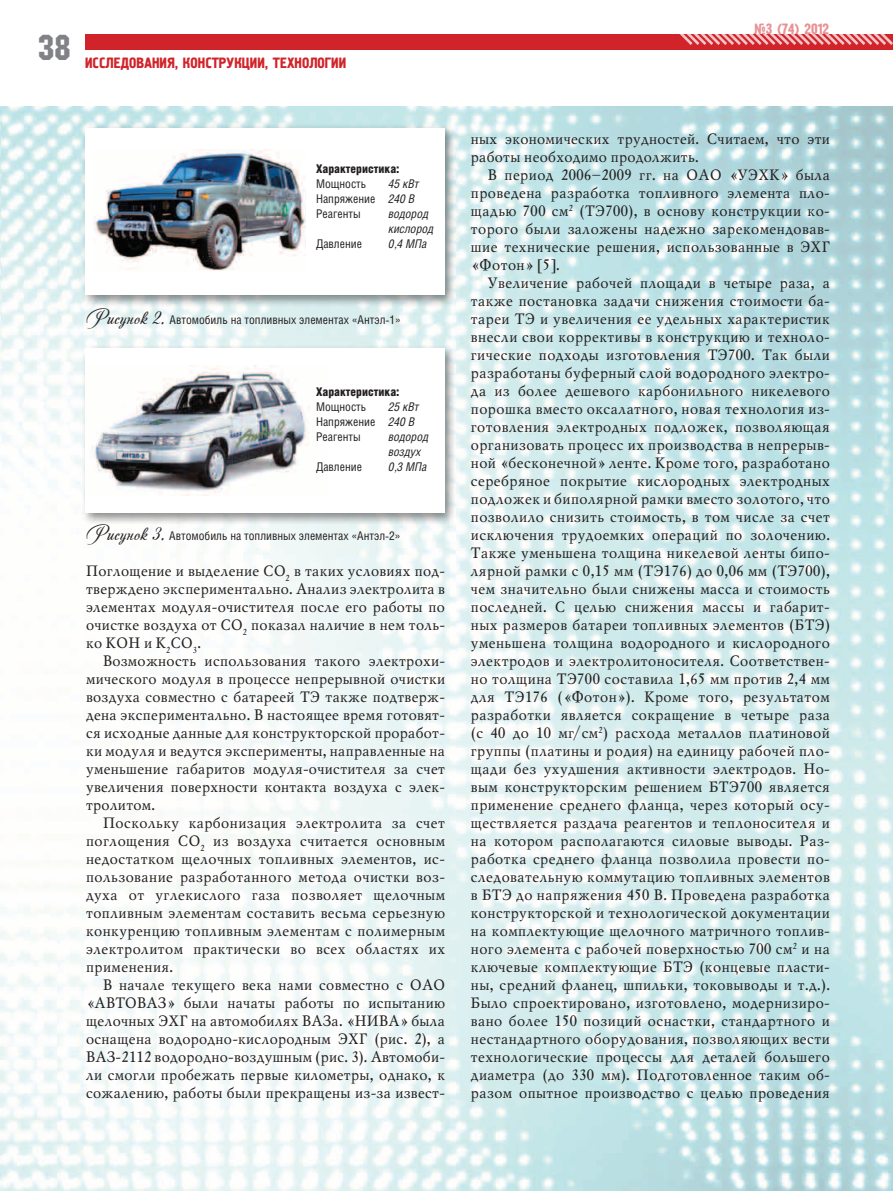
<style>
.page{position:relative;width:893px;height:1191px;background:#fff}
.page>*{position:absolute;margin:0;border:0;box-sizing:border-box;transform-origin:0 0}
.t1{font:36px "Machine C";color:#808285}
.t2{font:15px/18px "Mysl C";color:#231f20;text-align:justify}
.t3{font:15px "Pollock 1 C";letter-spacing:.07em;color:#d1232a}
.t4{font:15px "Pollock 1 C";color:#d1232a}
.t5{font:12px/15px "Helios Cond";color:#231f20}
.t6{font:italic 12px/15px "Helios Cond";color:#231f20}
.t7{font:900 12px "Helios Cond";color:#231f20}
.s1{font-style:italic}
.s2{font-family:"Andantinoscript";font-size:21px}
</style>
<div class="page">
<div style="left:85px;top:34px;width:808px;height:16px;background:#d1232a"></div>
<svg style="left:679px;top:34px;width:214px;height:11px"></svg>
<img style="left:0;top:106px;width:893px;height:1085px">
<div style="left:81px;top:344px;width:376px;height:181px;background:#231f20;opacity:.5"></div>
<div style="left:85px;top:348px;width:359px;height:164px;background:#fff"></div>
<img style="left:92px;top:366px;width:217px;height:129px">
<div style="left:81px;top:124px;width:376px;height:183px;background:#231f20;opacity:.5"></div>
<div style="left:85px;top:128px;width:359px;height:166px;background:#fff"></div>
<img style="left:94px;top:150px;width:212px;height:121px">
<h1 class="t1" style="left:38px;top:27px;width:34px">38</h1>
<p class="t3" style="left:85px;top:55px;width:255px">Исследования, конструкции , технологии</p>
<p class="t7" style="left:316px;top:161px;width:85px">Характеристика:</p>
<p class="t5" style="left:316px;top:175px;width:52px">Мощность</p>
<p class="t5" style="left:316px;top:175px;width:104px;text-indent:72px"><span class="s1">45 кВт<br></span>Напряжение <span class="s1">240 В<br></span>Реагенты</p>
<p class="t6" style="left:388px;top:205px;width:47px">водород кислород</p>
<p class="t5" style="left:316px;top:235px;width:47px">Давление</p>
<p class="t6" style="left:388px;top:235px;width:40px">0,4 МПа</p>
<p class="t5" style="left:85px;top:312px;width:317px"><span class="s2">Рисунок 2.</span> Автомобиль на топливных элементах «Антэл-1»</p>
<p class="t7" style="left:316px;top:385px;width:85px">Характеристика:</p>
<p class="t5" style="left:316px;top:399px;width:52px">Мощность</p>
<p class="t5" style="left:316px;top:399px;width:104px;text-indent:72px"><span class="s1">25 кВт<br></span>Напряжение <span class="s1">240 В<br></span>Реагенты</p>
<p class="t6" style="left:388px;top:429px;width:42px">водород воздух</p>
<p class="t5" style="left:316px;top:459px;width:47px">Давление</p>
<p class="t6" style="left:388px;top:459px;width:40px">0,3 МПа</p>
<p class="t5" style="left:85px;top:528px;width:317px"><span class="s2">Рисунок 3.</span> Автомобиль на топливных элементах «Антэл-2»</p>
<p class="t2" style="left:85px;top:562px;width:361px">Поглощение и выделение СО<sub>2</sub> в таких условиях под&shy;тверждено экспериментально. Анализ электролита в элементах модуля-очистителя после его работы по очистке воздуха от СО<sub>2</sub> показал наличие в нем толь&shy;ко КОН и К<sub>2</sub>СО<sub>3</sub>.</p>
<p class="t2" style="left:85px;top:652px;width:361px;text-indent:17px">Возможность использования такого электрохи&shy;мического модуля в процессе непрерывной очистки воздуха совместно с батареей ТЭ также подтверж&shy;дена экспериментально. В настоящее время готовят&shy;ся исходные данные для конструкторской проработ&shy;ки модуля и ведутся эксперименты, направленные на уменьшение габаритов модуля-очистителя за счет увеличения поверхности контакта воздуха с элек&shy;тролитом.</p>
<p class="t2" style="left:85px;top:814px;width:361px;text-indent:17px">Поскольку карбонизация электролита за счет поглощения СО<sub>2</sub> из воздуха считается основным недостатком щелочных топливных элементов, ис&shy;пользование разработанного метода очистки воз&shy;духа от углекислого газа позволяет щелочным топливным элементам составить весьма серьезную конкуренцию топливным элементам с полимерным электролитом практически во всех областях их применения.</p>
<p class="t2" style="left:85px;top:976px;width:361px;text-indent:17px">В начале текущего века нами совместно с ОАО «АВТОВАЗ» были начаты работы по испытанию щелочных ЭХГ на автомобилях ВАЗа. «НИВА» была оснащена водородно-кислородным ЭХГ (рис. 2), а ВАЗ-2112 водородно-воздушным (рис. 3). Автомоби&shy;ли смогли пробежать первые километры, однако, к сожалению, работы были прекращены из-за извест-</p>
<p class="t4" style="left:753px;top:21px;width:77px">№3 (74) 2012</p>
<p class="t2" style="left:470px;top:130px;width:361px">ных экономических трудностей. Считаем, что эти работы необходимо продолжить.</p>
<p class="t2" style="left:470px;top:166px;width:361px;text-indent:17px">В период 2006–2009 гг. на ОАО «УЭХК» была проведена разработка топливного элемента пло&shy;щадью 700 см<sup>2</sup> (ТЭ700), в основу конструкции ко&shy;торого были заложены надежно зарекомендовав&shy;шие технические решения, использованные в ЭХГ «Фотон» [5].</p>
<p class="t2" style="left:470px;top:274px;width:361px;text-indent:17px">Увеличение рабочей площади в четыре раза, а также постановка задачи снижения стоимости ба&shy;тареи ТЭ и увеличения ее удельных характеристик внесли свои коррективы в конструкцию и техноло&shy;гические подходы изготовления ТЭ700. Так были разработаны буферный слой водородного электро&shy;да из более дешевого карбонильного никелевого порошка вместо оксалатного, новая технология из&shy;готовления электродных подложек, позволяющая организовать процесс их производства в непрерыв&shy;ной «бесконечной» ленте. Кроме того, разработано серебряное покрытие кислородных электродных подложек и биполярной рамки вместо золотого, что позволило снизить стоимость, в том числе за счет исключения трудоемких операций по золочению.<br>Также уменьшена толщина никелевой ленты бипо&shy;лярной рамки с 0,15 мм (ТЭ176) до 0,06 мм (ТЭ700), чем значительно были снижены масса и стоимость последней. С целью снижения массы и габарит&shy;ных размеров батареи топливных элементов (БТЭ) уменьшена толщина водородного и кислородного электродов и электролитоносителя. Соответствен&shy;но толщина ТЭ700 составила 1,65 мм против 2,4 мм для ТЭ176 («Фотон»). Кроме того, результатом разработки является сокращение в четыре раза (с 40 до 10 мг/см<sup>2</sup>) расхода металлов платиновой группы (платины и родия) на единицу рабочей пло&shy;щади без ухудшения активности электродов. Но&shy;вым конструкторским решением БТЭ700 является применение среднего фланца, через который осу&shy;ществляется раздача реагентов и теплоносителя и на котором располагаются силовые выводы. Раз&shy;работка среднего фланца позволила провести по&shy;следовательную коммутацию топливных элементов в БТЭ до напряжения 450 В. Проведена разработка конструкторской и технологической документации на комплектующие щелочного матричного топлив&shy;ного элемента с рабочей поверхностью 700 см<sup>2</sup> и на ключевые комплектующие БТЭ (концевые пласти&shy;ны, средний фланец, шпильки, токовыводы и т.д.).<br>Было спроектировано, изготовлено, модернизиро&shy;вано более 150 позиций оснастки, стандартного и нестандартного оборудования, позволяющих вести технологические процессы для деталей большего диаметра (до 330 мм). Подготовленное таким об&shy;разом опытное производство с целью проведения</p>
</div>
